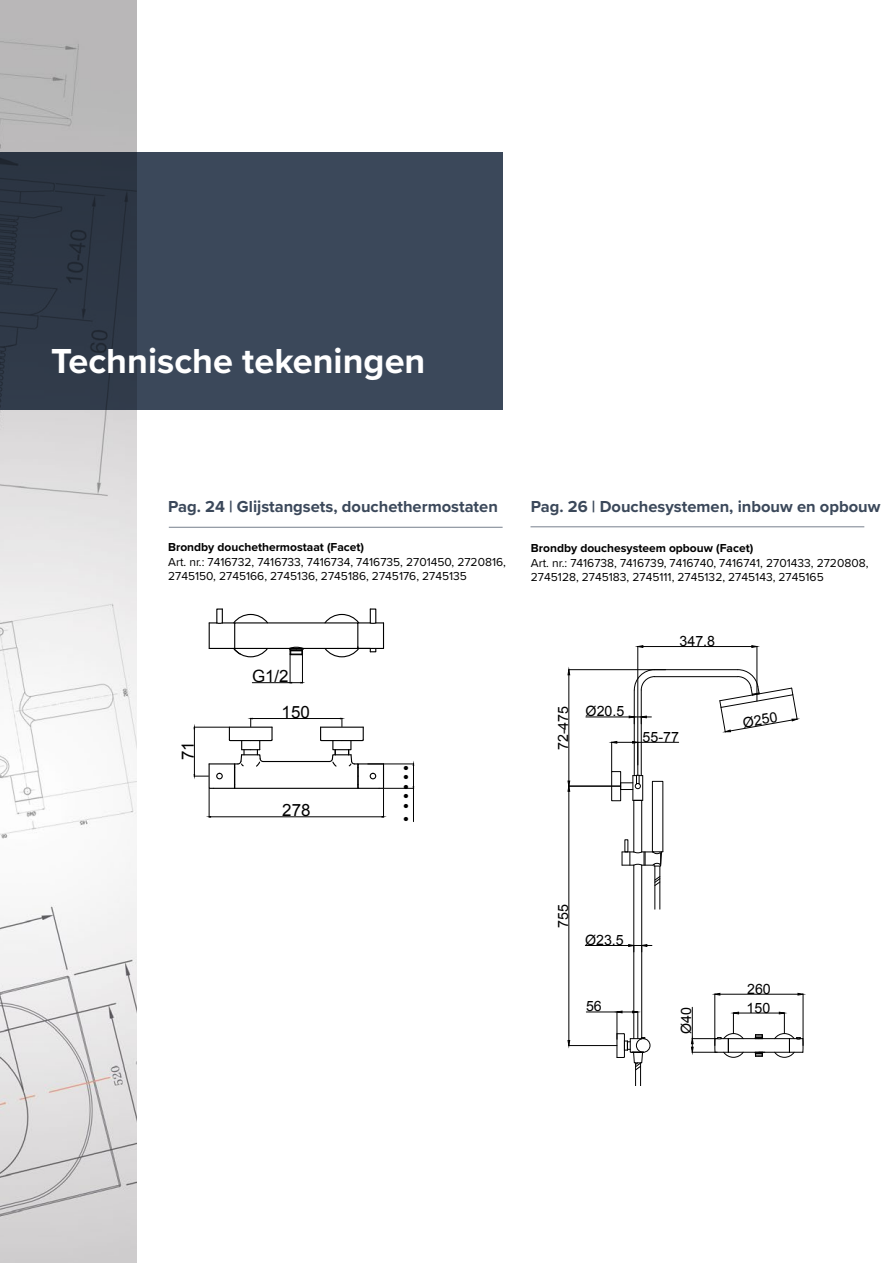
<style>
.page{position:relative;width:893px;height:1263px;background:#fff}
.page>*{position:absolute;margin:0;border:0;box-sizing:border-box;transform-origin:0 0}
.t1{font:700 36px "Proxima Nova";color:#fff}
.t2{font:16.95px/35.8px "Arial";color:#000}
.t3{font:700 16.5px "Proxima Nova";color:#3b485a}
.t4{font:14.25px "Arial";color:#000}
.t5{font:12px/14.4px "Proxima Nova";color:#000}
.t6{font:700 12px "Proxima Nova";color:#000}
</style>
<div class="page">
<img style="left:0;top:0;width:136px;height:1263px">
<hr style="left:634px;top:690px;width:1px;height:86px;background:#000">
<hr style="left:641px;top:690px;width:1px;height:86px;background:#000">
<hr style="left:655px;top:669px;width:83px;height:1px;background:#000">
<hr style="left:655px;top:676px;width:83px;height:1px;background:#000">
<svg style="left:633px;top:670px;width:23px;height:21px"></svg>
<hr style="left:633px;top:800px;width:1px;height:52px;background:#000">
<hr style="left:633px;top:865px;width:1px;height:174px;background:#000">
<hr style="left:641px;top:800px;width:1px;height:52px;background:#000">
<hr style="left:641px;top:865px;width:1px;height:172px;background:#000">
<svg style="left:621px;top:775px;width:22px;height:26px"></svg>
<div style="left:611px;top:771px;width:10px;height:30px;border:1px solid #000"></div>
<div style="left:636px;top:1038px;width:14px;height:15px;border:1px solid #000;border-radius:50%"></div>
<hr style="left:728px;top:1052px;width:61px;height:1px;background:#000">
<hr style="left:728px;top:1038px;width:61px;height:1px;background:#000">
<svg style="left:755px;top:1034px;width:8px;height:4px"></svg>
<hr style="left:739px;top:1013px;width:40px;height:1px;background:#000">
<hr style="left:714px;top:994px;width:1px;height:51px;background:#000">
<hr style="left:803px;top:994px;width:1px;height:51px;background:#000">
<hr style="left:720px;top:994px;width:78px;height:1px;background:#000">
<svg style="left:714px;top:992px;width:7px;height:4px"></svg>
<svg style="left:797px;top:992px;width:7px;height:4px"></svg>
<hr style="left:692px;top:1007px;width:1px;height:32px;background:#000">
<hr style="left:611px;top:742px;width:1px;height:30px;background:#000">
<hr style="left:637px;top:742px;width:1px;height:33px;background:#000">
<hr style="left:638px;top:742px;width:41px;height:1px;background:#000">
<svg style="left:611px;top:741px;width:26px;height:3px"></svg>
<hr style="left:654px;top:866px;width:1px;height:43px;background:#000">
<hr style="left:659px;top:866px;width:1px;height:43px;background:#000">
<svg style="left:654px;top:876px;width:6px;height:10px"></svg>
<hr style="left:569px;top:669px;width:97px;height:1px;background:#000">
<hr style="left:569px;top:675px;width:1px;height:106px;background:#000">
<svg style="left:567px;top:669px;width:3px;height:6px"></svg>
<hr style="left:569px;top:786px;width:52px;height:1px;background:#000">
<hr style="left:569px;top:1045px;width:48px;height:1px;background:#000">
<hr style="left:569px;top:791px;width:1px;height:249px;background:#000">
<svg style="left:567px;top:780px;width:3px;height:12px"></svg>
<svg style="left:567px;top:1040px;width:3px;height:6px"></svg>
<hr style="left:637px;top:646px;width:1px;height:119px;background:#000">
<hr style="left:757px;top:646px;width:1px;height:55px;background:#000">
<hr style="left:643px;top:646px;width:109px;height:1px;background:#000">
<svg style="left:637px;top:645px;width:7px;height:3px"></svg>
<svg style="left:751px;top:645px;width:7px;height:3px"></svg>
<svg style="left:719px;top:669px;width:79px;height:63px"></svg>
<hr style="left:585px;top:945px;width:44px;height:1px;background:#000">
<svg style="left:628px;top:944px;width:24px;height:8px"></svg>
<hr style="left:586px;top:717px;width:43px;height:1px;background:#000">
<svg style="left:628px;top:715px;width:23px;height:9px"></svg>
<div style="left:652px;top:781px;width:11px;height:71px;border:1px solid #000"></div>
<svg style="left:755px;top:1052px;width:10px;height:5px"></svg>
<svg style="left:691px;top:1011px;width:53px;height:47px"></svg>
<svg style="left:773px;top:1011px;width:31px;height:47px"></svg>
<svg style="left:622px;top:850px;width:41px;height:17px"></svg>
<hr style="left:586px;top:1012px;width:31px;height:1px;background:#000">
<svg style="left:616px;top:1010px;width:29px;height:75px"></svg>
<div style="left:234px;top:622px;width:124px;height:27px;border:1px solid #000"></div>
<hr style="left:263px;top:761px;width:66px;height:1px;background:#000">
<hr style="left:235px;top:788px;width:123px;height:1px;background:#000">
<svg style="left:209px;top:608px;width:60px;height:50px"></svg>
<hr style="left:252px;top:682px;width:38px;height:1px;background:#000">
<svg style="left:288px;top:647px;width:19px;height:36px"></svg>
<hr style="left:252px;top:718px;width:88px;height:1px;background:#000">
<hr style="left:368px;top:764px;width:46px;height:1px;background:#000">
<hr style="left:384px;top:788px;width:30px;height:1px;background:#000">
<hr style="left:413px;top:788px;width:1px;height:34px;background:#000">
<svg style="left:413px;top:765px;width:1px;height:23px"></svg>
<hr style="left:211px;top:816px;width:171px;height:1px;background:#000">
<svg style="left:194px;top:718px;width:79px;height:100px"></svg>
<svg style="left:319px;top:718px;width:66px;height:100px"></svg>
<svg style="left:323px;top:608px;width:62px;height:50px"></svg>
<hr style="left:169px;top:527px;width:334px;height:1px;background:#3b485a">
<hr style="left:530px;top:526px;width:334px;height:1px;background:#3b485a">
<div style="left:0;top:152px;width:503px;height:258px;background:linear-gradient(to right,#2f3948,#3f4e61)"></div>
<p class="t1" style="left:51px;top:334px;width:376px">Technische tekeningen</p>
<p class="t3" style="left:168px;top:494px;width:331px">Pag. 24 | Glijstangsets, douchethermostaten</p>
<p class="t6" style="left:168px;top:538px;width:198px">Brondby douchethermostaat (Facet)</p>
<p class="t5" style="left:168px;top:554px;width:339px">Art. nr.: 7416732, 7416733, 7416734, 7416735, 2701450, 2720816,<br>2745150, 2745166, 2745136, 2745186, 2745176, 2745135</p>
<p class="t2" style="left:170px;top:760px;width:20px;rotate:-90deg">71</p>
<p class="t2" style="left:282px;top:658px;width:30px;text-indent:-30px">G1/2<br>150</p>
<p class="t2" style="left:282px;top:792px;width:30px">278</p>
<p class="t2" style="left:388px;top:822px;width:58px;rotate:-90deg">• •••••</p>
<p class="t3" style="left:531px;top:494px;width:351px">Pag. 26 | Douchesystemen, inbouw en opbouw</p>
<p class="t6" style="left:531px;top:539px;width:224px">Brondby douchesysteem opbouw (Facet)</p>
<p class="t5" style="left:531px;top:555px;width:339px">Art. nr.: 7416738, 7416739, 7416740, 7416741, 2701433, 2720808,<br>2745128, 2745183, 2745111, 2745132, 2745143, 2745165</p>
<p class="t4" style="left:679px;top:632px;width:37px">347.8</p>
<p class="t4" style="left:554px;top:750px;width:46px;rotate:-90deg">72-475</p>
<p class="t4" style="left:586px;top:702px;width:40px">Ø20.5</p>
<p class="t4" style="left:643px;top:727px;width:38px">55-77</p>
<p class="t4" style="left:741px;top:713px;width:36px;rotate:-10deg">Ø250</p>
<p class="t4" style="left:554px;top:928px;width:25px;rotate:-90deg">755</p>
<p class="t4" style="left:585px;top:930px;width:40px">Ø23.5</p>
<p class="t4" style="left:586px;top:997px;width:17px">56</p>
<p class="t4" style="left:677px;top:1034px;width:28px;rotate:-90deg">Ø40</p>
<p class="t4" style="left:747px;top:979px;width:25px">260</p>
<p class="t4" style="left:747px;top:998px;width:25px">150</p>
</div>
